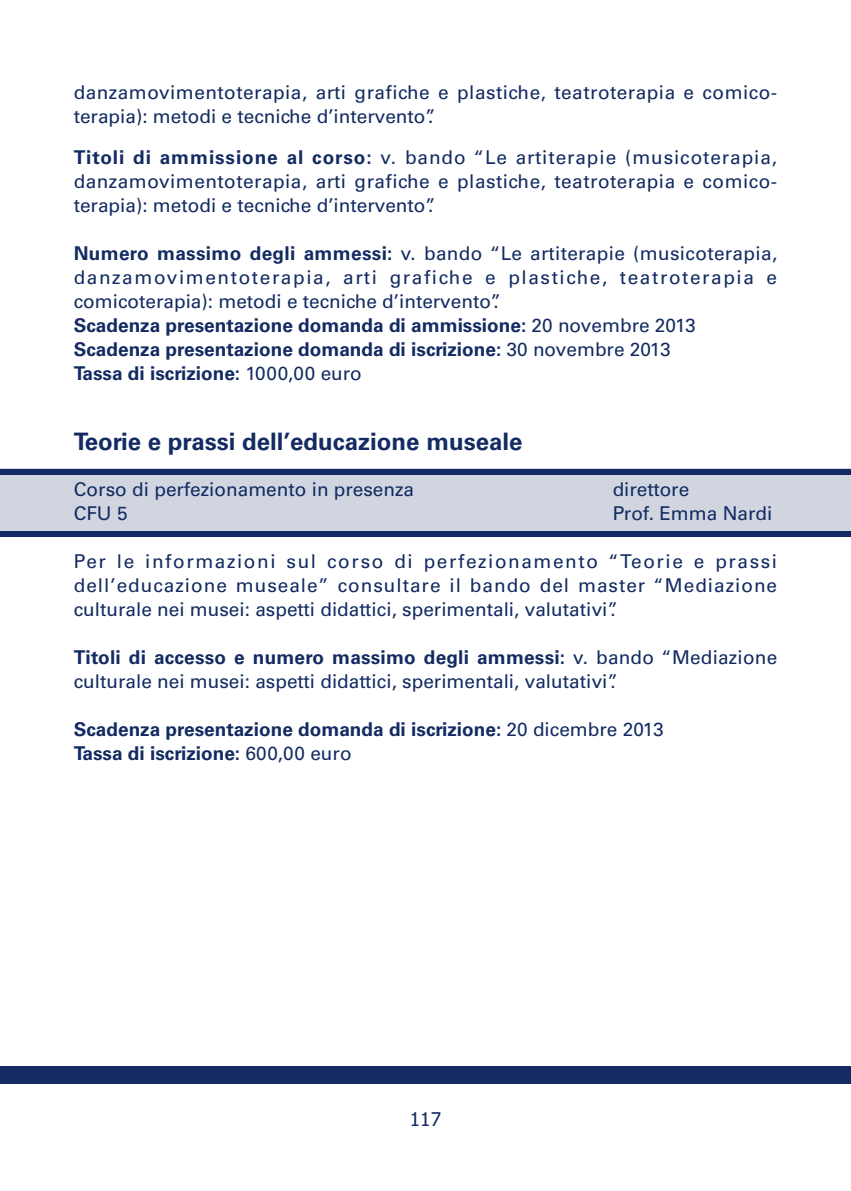
<style>
.page{position:relative;width:851px;height:1191px;background:#fff}
.page>*{position:absolute;margin:0;border:0;box-sizing:border-box;transform-origin:0 0}
.t1{font:700 24px "Univers";color:#132b62}
.t2{font:19px/24px "Univers";color:#132b62;text-align:justify}
.t3{font:19px/24px "Univers";letter-spacing:.025em;color:#132b62}
.t4{font:700 19px/24px "Univers";color:#132b62}
.t5{font:19px "Tahoma";color:#132b62}
.s1{font-weight:700}
.s2{font-weight:400}
</style>
<div class="page">
<div style="left:0;top:469px;width:850px;height:68px;background:#d0d5e0"></div>
<div style="left:0;top:469px;width:850px;height:5px;background:#132b62"></div>
<div style="left:0;top:531px;width:850px;height:6px;background:#132b62"></div>
<div style="left:0;top:1066px;width:850px;height:17px;background:#132b62"></div>
<p class="t3" style="left:74px;top:82px;width:704px">danzamovimentoterapia, arti grafiche e plastiche, teatroterapia e comico&shy;terapia): metodi e tecniche d’intervento”.</p>
<p class="t2" style="left:74px;top:147px;width:704px"><span class="s1">Titoli di ammissione al corso:</span> v. bando “Le artiterapie (musicoterapia, danzamovimentoterapia, arti grafiche e plastiche, teatroterapia e comico&shy;terapia): metodi e tecniche d’intervento”.</p>
<p class="t2" style="left:74px;top:243px;width:705px;text-align:left"><span class="s1">Numero massimo degli ammessi:</span> v. bando “Le artiterapie (musicoterapia, danzamovimentoterapia, arti grafiche e plastiche, teatroterapia e comicoterapia): metodi e tecniche d’intervento”.<br><span class="s1">Scadenza presentazione domanda di ammissione:</span> 20 novembre 2013<br><span class="s1">Scadenza presentazione domanda di iscrizione:</span> 30 novembre 2013<br><span class="s1">Tassa di iscrizione:</span> 1000,00 euro</p>
<p class="t1" style="left:74px;top:432px;width:450px">Teorie e prassi dell’educazione museale</p>
<p class="t2" style="left:74px;top:479px;width:342px">Corso di perfezionamento in presenza</p>
<p class="t2" style="left:612px;top:479px;width:78px">direttore</p>
<p class="t2" style="left:74px;top:503px;width:55px">CFU 5</p>
<p class="t2" style="left:612px;top:503px;width:161px">Prof. Emma Nardi</p>
<p class="t2" style="left:74px;top:551px;width:704px">Per le informazioni sul corso di perfezionamento “Teorie e prassi dell’educazione museale” consultare il bando del master “Mediazione culturale nei musei: aspetti didattici, sperimentali, valutativi”.</p>
<p class="t2" style="left:74px;top:647px;width:705px"><span class="s1">Titoli di accesso e numero massimo degli ammessi:</span> v. bando “Mediazione culturale nei musei: aspetti didattici, sperimentali, valutativi”.</p>
<p class="t4" style="left:74px;top:719px;width:591px">Scadenza presentazione domanda di iscrizione: <span class="s2">20 dicembre 2013<br></span>Tassa di iscrizione: <span class="s2">600,00 euro</span></p>
<p class="t5" style="left:410px;top:1108px;width:33px">117</p>
</div>
